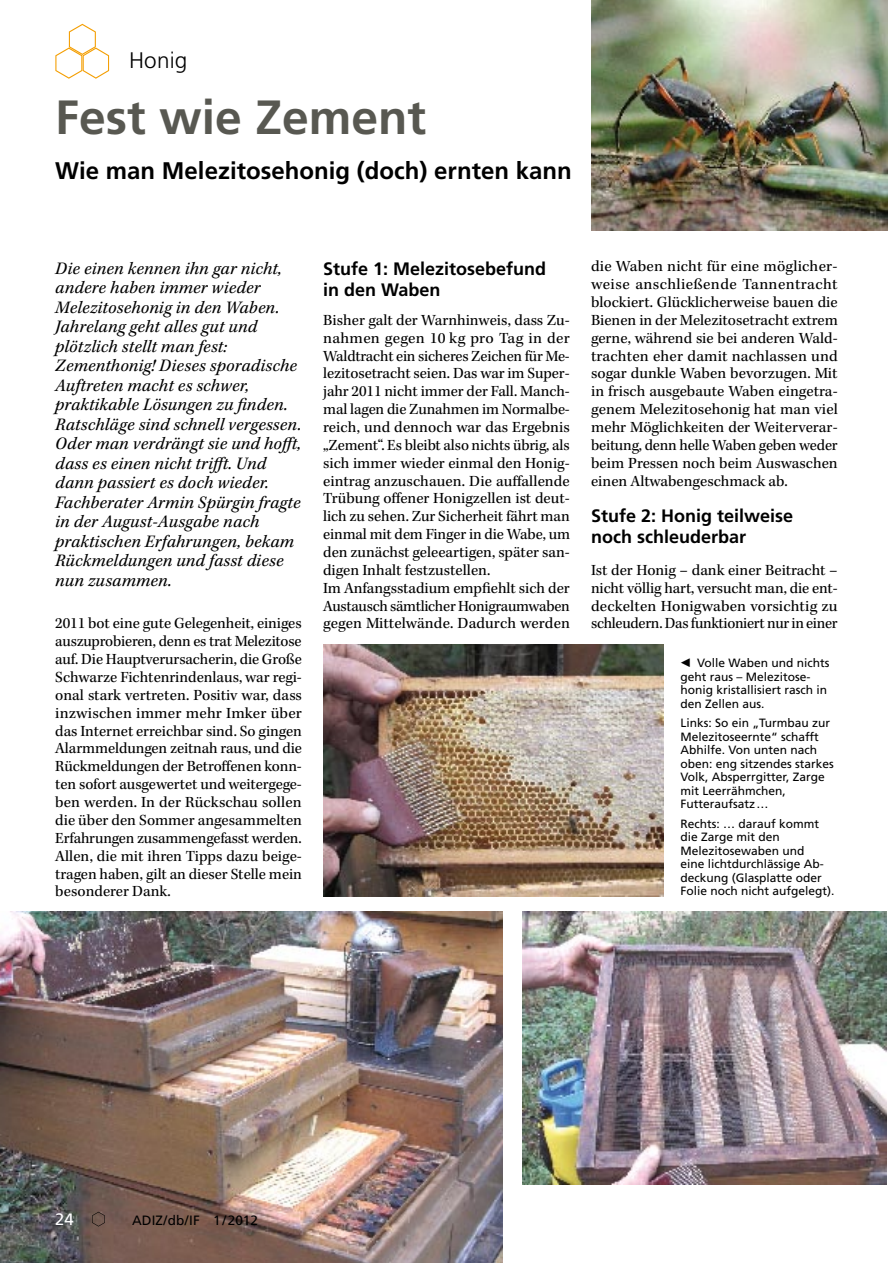
<style>
.page{position:relative;width:893px;height:1263px;background:#fff}
.page>*{position:absolute;margin:0;border:0;box-sizing:border-box;transform-origin:0 0}
.t1{font:700 48px "Frutiger LT Std";color:#585851}
.t2{font:700 24px "Frutiger LT Std";color:#000}
.t3{font:300 22.5px "Frutiger LT Std";letter-spacing:.01em;color:#000}
.t4{font:italic 18px/19.5px "Kepler Std";letter-spacing:.01em;color:#000}
.t5{font:700 18px/21px "Frutiger LT Std";color:#000}
.t6{font:16.5px "Frutiger LT Std";color:#fff}
.t7{font:15.9px/17.9px "Kepler Std";letter-spacing:-.005em;color:#000;text-align:justify}
.t8{font:13.5px "Frutiger LT Std";color:#000}
.t9{font:12px/13.5px "Frutiger LT Std";color:#000}
</style>
<div class="page">
<svg style="left:55px;top:24px;width:54px;height:55px"></svg>
<img style="left:323px;top:645px;width:340px;height:252px">
<img style="left:0;top:912px;width:502px;height:351px">
<img style="left:522px;top:911px;width:365px;height:273px">
<svg style="left:92px;top:1212px;width:13px;height:14px"></svg>
<img style="left:591px;top:0;width:297px;height:230px">
<h3 class="t3" style="left:129px;top:47px;width:60px">Honig</h3>
<h1 class="t1" style="left:55px;top:89px;width:372px">Fest wie Zement</h1>
<h2 class="t2" style="left:55px;top:156px;width:518px">Wie man Melezitosehonig (doch) ernten kann</h2>
<p class="t4" style="left:55px;top:259px;width:247px">Die einen kennen ihn gar nicht, andere haben immer wieder<br>Melezitosehonig in den Waben.<br>Jahrelang geht alles gut und plötzlich stellt man fest:<br>Zementhonig! Dieses sporadische<br>Auftreten macht es schwer, praktikable Lösungen zu finden.<br>Ratschläge sind schnell vergessen.<br>Oder man verdrängt sie und hofft, dass es einen nicht trifft. Und dann passiert es doch wieder.<br>Fachberater Armin Spürgin fragte in der August-Ausgabe nach praktischen Erfahrungen, bekam<br>Rückmeldungen und fasst diese nun zusammen.</p>
<p class="t7" style="left:55px;top:615px;width:248px">2011 bot eine gute Gelegenheit, einiges auszuprobieren, denn es trat Melezitose auf. Die Hauptverursacherin, die Große Schwarze Fichtenrindenlaus, war regi&shy;onal stark vertreten. Positiv war, dass inzwischen immer mehr Imker über das Internet erreichbar sind. So gingen Alarmmeldungen zeitnah raus, und die Rückmeldungen der Betroffenen konn&shy;ten sofort ausgewertet und weitergege&shy;ben werden. In der Rückschau sollen die über den Sommer angesammelten Erfahrungen zusammengefasst werden.<br>Allen, die mit ihren Tipps dazu beige&shy;tragen haben, gilt an dieser Stelle mein besonderer Dank.</p>
<p class="t5" style="left:323px;top:258px;width:225px">Stufe 1: Melezitosebefund in den Waben</p>
<p class="t7" style="left:323px;top:312px;width:248px;text-align:left">Bisher galt der Warnhinweis, dass Zu&shy;nahmen gegen 10 kg pro Tag in der Waldtracht ein sicheres Zeichen für Me&shy;lezitosetracht seien. Das war im Super&shy;jahr 2011 nicht immer der Fall. Manch&shy;mal lagen die Zunahmen im Normalbe&shy;reich, und dennoch war das Ergebnis „Zement“. Es bleibt also nichts übrig, als sich immer wieder einmal den Honig&shy;eintrag anzuschauen. Die auffallende Trübung offener Honigzellen ist deut&shy;lich zu sehen. Zur Sicherheit fährt man einmal mit dem Finger in die Wabe, um den zunächst geleeartigen, später san&shy;digen Inhalt festzustellen.<br>Im Anfangsstadium empfiehlt sich der Austausch sämtlicher Honigraumwaben gegen Mittelwände. Dadurch werden</p>
<p class="t7" style="left:591px;top:258px;width:248px">die Waben nicht für eine möglicher&shy;weise anschließende Tannentracht blockiert. Glücklicherweise bauen die Bienen in der Melezitosetracht extrem gerne, während sie bei anderen Wald&shy;trachten eher damit nachlassen und sogar dunkle Waben bevorzugen. Mit in frisch ausgebaute Waben eingetra&shy;genem Melezitosehonig hat man viel mehr Möglichkeiten der Weiterverar&shy;beitung, denn helle Waben geben weder beim Pressen noch beim Auswaschen einen Altwabengeschmack ab.</p>
<p class="t5" style="left:591px;top:506px;width:204px">Stufe 2: Honig teilweise noch schleuderbar</p>
<p class="t7" style="left:591px;top:562px;width:248px">Ist der Honig – dank einer Beitracht – nicht völlig hart, versucht man, die ent&shy;deckelten Honigwaben vorsichtig zu schleudern. Das funktioniert nur in einer</p>
<p class="t9" style="left:680px;top:656px;width:151px">◀ Volle Waben und nichts geht raus – Melezitose&shy;honig kristallisiert rasch in den Zellen aus.</p>
<p class="t9" style="left:680px;top:716px;width:155px">Links: So ein „Turmbau zur<br>Melezitoseernte“ schafft<br>Abhilfe. Von unten nach oben: eng sitzendes starkes<br>Volk, Absperrgitter, Zarge mit Leerrähmchen,<br>Futteraufsatz…</p>
<p class="t9" style="left:680px;top:817px;width:156px">Rechts: … darauf kommt die Zarge mit den<br>Melezitosewaben und<br>eine lichtdurchlässige Ab&shy;deckung (Glasplatte oder<br>Folie noch nicht aufgelegt).</p>
<p class="t6" style="left:55px;top:1209px;width:20px">24</p>
<p class="t8" style="left:132px;top:1212px;width:127px">ADIZ/db/IF 1/2012</p>
</div>
